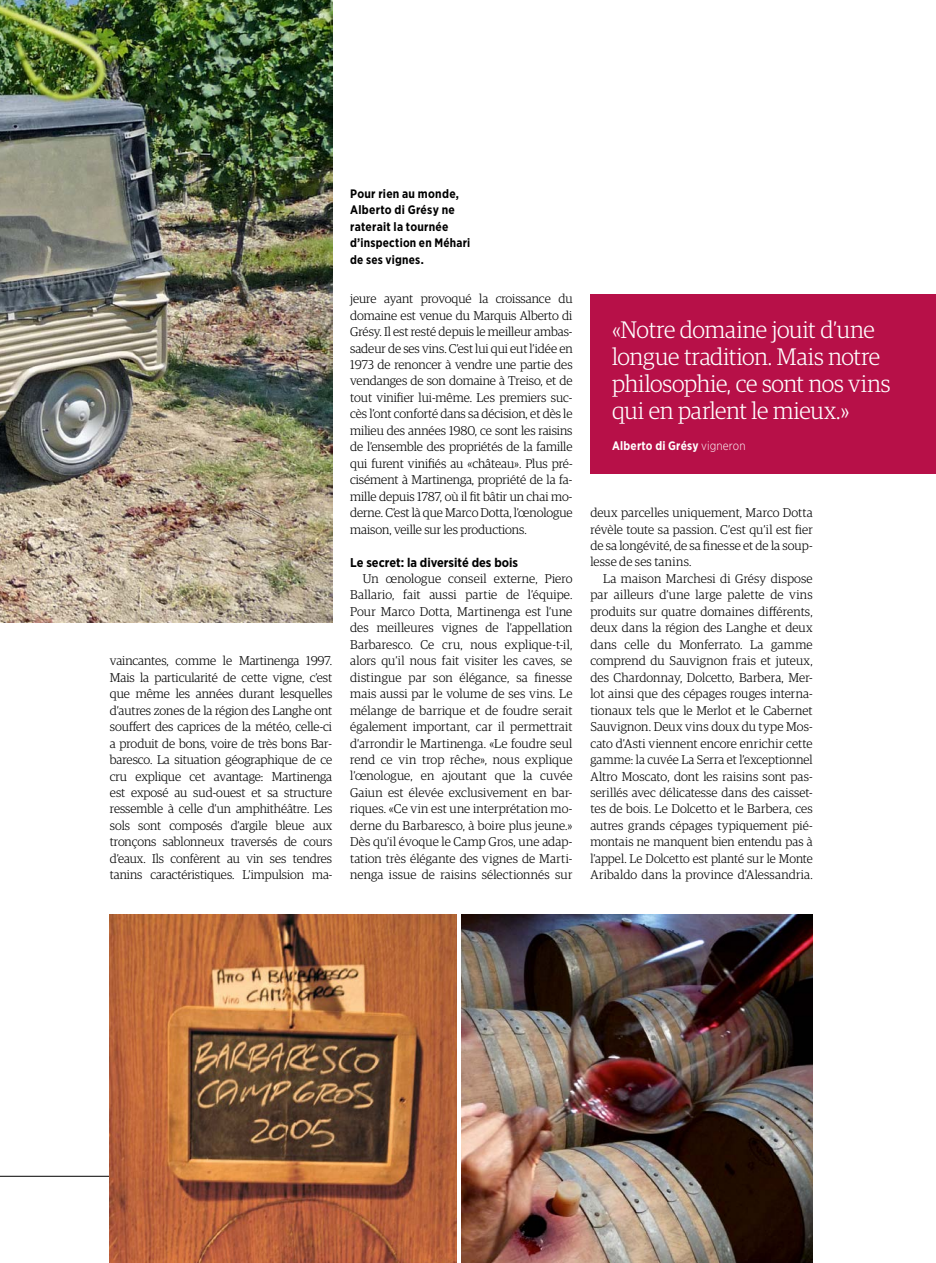
<style>
.page{position:relative;width:936px;height:1263px;background:#fff}
.page>*{position:absolute;margin:0;border:0;box-sizing:border-box;transform-origin:0 0}
.t1{font:300 24px/27px "Guardian Egyp";letter-spacing:-.015em;color:#fff}
.t2{font:300 12.75px/16.5px "Guardian Egyp";letter-spacing:-.005em;color:#000;text-align:justify}
.t3{font:700 12.75px "Gotham Narrow";color:#000}
.t4{font:700 12.3px/16.5px "Gotham Narrow";letter-spacing:.02em;color:#000}
.t5{font:700 12.3px "Gotham Narrow";letter-spacing:.02em;color:#fff;scale:.95 1}
.s1{font-weight:300}
</style>
<div class="page">
<hr style="left:0;top:1176px;width:352px;height:1px;background:#000">
<img style="left:0;top:0;width:332px;height:622px">
<div style="left:590px;top:294px;width:345px;height:180px;background:#b71048"></div>
<img style="left:110px;top:914px;width:347px;height:349px">
<img style="left:461px;top:914px;width:351px;height:349px">
<p class="t2" style="left:110px;top:652px;width:224px">vaincantes, comme le Martinenga 1997.<br>Mais la particularité de cette vigne, c’est que même les années durant lesquelles d’autres zones de la région des Langhe ont souffert des caprices de la météo, celle-ci a produit de bons, voire de très bons Bar&shy;baresco. La situation géographique de ce cru explique cet avantage: Martinenga est exposé au sud-ouest et sa structure ressemble à celle d’un amphithéâtre. Les sols sont composés d’argile bleue aux tronçons sablonneux traversés de cours d’eaux. Ils confèrent au vin ses tendres tanins caractéristiques. L’impulsion ma-</p>
<p class="t4" style="left:350px;top:185px;width:121px">Pour rien au monde,<br>Alberto di Grésy ne raterait la tournée d’inspection en Méhari de ses vignes.</p>
<p class="t2" style="left:350px;top:290px;width:224px">jeure ayant provoqué la croissance du domaine est venue du Marquis Alberto di Grésy. Il est resté depuis le meilleur ambas&shy;sadeur de ses vins. C’est lui qui eut l’idée en 1973 de renoncer à vendre une partie des vendanges de son domaine à Treiso, et de tout vinifier lui-même. Les premiers suc&shy;cès l’ont conforté dans sa décision, et dès le milieu des années 1980, ce sont les raisins de l’ensemble des propriétés de la famille qui furent vinifiés au «château». Plus pré&shy;cisément à Martinenga, propriété de la fa&shy;mille depuis 1787, où il fit bâtir un chai mo&shy;derne. C’est là que Marco Dotta, l’œnologue maison, veille sur les productions.</p>
<p class="t3" style="left:350px;top:554px;width:169px">Le secret: la diversité des bois</p>
<p class="t2" style="left:350px;top:570px;width:224px;text-indent:13px">Un œnologue conseil externe, Piero Ballario, fait aussi partie de l’équipe.<br>Pour Marco Dotta, Martinenga est l’une des meilleures vignes de l’appellation Barbaresco. Ce cru, nous explique-t-il, alors qu’il nous fait visiter les caves, se distingue par son élégance, sa finesse mais aussi par le volume de ses vins. Le mélange de barrique et de foudre serait également important, car il permettrait d’arrondir le Martinenga. «Le foudre seul rend ce vin trop rêche», nous explique l’œnologue, en ajoutant que la cuvée Gaiun est élevée exclusivement en bar&shy;riques. «Ce vin est une interprétation mo&shy;derne du Barbaresco, à boire plus jeune.» Dès qu’il évoque le Camp Gros, une adap&shy;tation très élégante des vignes de Marti&shy;nenga issue de raisins sélectionnés sur</p>
<h1 class="t1" style="left:612px;top:315px;width:280px">«Notre domaine jouit d’une longue tradition. Mais notre philosophie, ce sont nos vins qui en parlent le mieux.»</h1>
<p class="t5" style="left:612px;top:438px;width:142px">Alberto di Grésy <span class="s1">vigneron</span></p>
<p class="t2" style="left:590px;top:504px;width:224px">deux parcelles uniquement, Marco Dotta révèle toute sa passion. C’est qu’il est fier de sa longévité, de sa finesse et de la soup&shy;lesse de ses tanins.</p>
<p class="t2" style="left:590px;top:569px;width:224px;text-indent:13px">La maison Marchesi di Grésy dispose par ailleurs d’une large palette de vins produits sur quatre domaines différents, deux dans la région des Langhe et deux dans celle du Monferrato. La gamme comprend du Sauvignon frais et juteux, des Chardonnay, Dolcetto, Barbera, Mer&shy;lot ainsi que des cépages rouges interna&shy;tionaux tels que le Merlot et le Cabernet Sauvignon. Deux vins doux du type Mos&shy;cato d’Asti viennent encore enrichir cette gamme: la cuvée La Serra et l’exceptionnel Altro Moscato, dont les raisins sont pas&shy;serillés avec délicatesse dans des caisset&shy;tes de bois. Le Dolcetto et le Barbera, ces autres grands cépages typiquement pié&shy;montais ne manquent bien entendu pas à l’appel. Le Dolcetto est planté sur le Monte Aribaldo dans la province d’Alessandria.</p>
</div>
